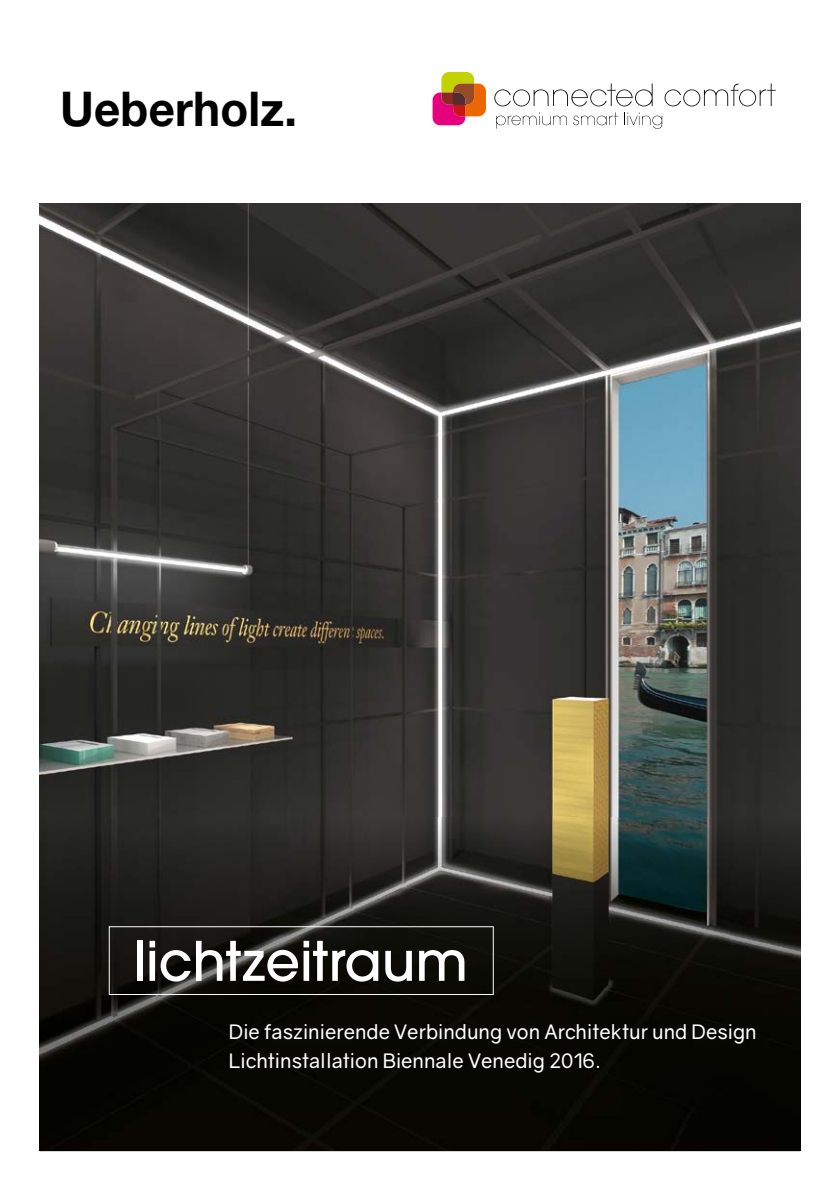
<style>
.page{position:relative;width:840px;height:1191px;background:#fff}
.page>*{position:absolute;margin:0;border:0;box-sizing:border-box;transform-origin:0 0}
.t1{font:500 60px "Avant Gard";color:#fff}
.t2{font:700 48px "Helvetica Neue LT Pro";letter-spacing:.005em;color:#000;scale:.95 1}
.t3{font:20px/28.4px "Gravity";color:#fff}
</style>
<div class="page">
<svg style="left:494px;top:83px;width:158px;height:23px"></svg>
<svg style="left:664px;top:83px;width:111px;height:23px"></svg>
<svg style="left:432px;top:72px;width:53px;height:53px"></svg>
<svg style="left:496px;top:112px;width:70px;height:17px"></svg>
<svg style="left:573px;top:112px;width:45px;height:13px"></svg>
<svg style="left:624px;top:112px;width:37px;height:17px"></svg>
<img style="left:40px;top:203px;width:759px;height:948px">
<img style="left:40px;top:817px;width:759px;height:333px">
<svg style="left:109px;top:926px;width:384px;height:69px;background:#1d1c18"></svg>
<h2 class="t2" style="left:60px;top:79px;width:251px">Ueberholz.</h2>
<h1 class="t1" style="left:133px;top:926px;width:336px">lichtzeitraum</h1>
<p class="t3" style="left:229px;top:1018px;width:529px">Die faszinierende Verbindung von Architektur und Design<br>Lichtinstallation Biennale Venedig 2016.</p>
</div>
